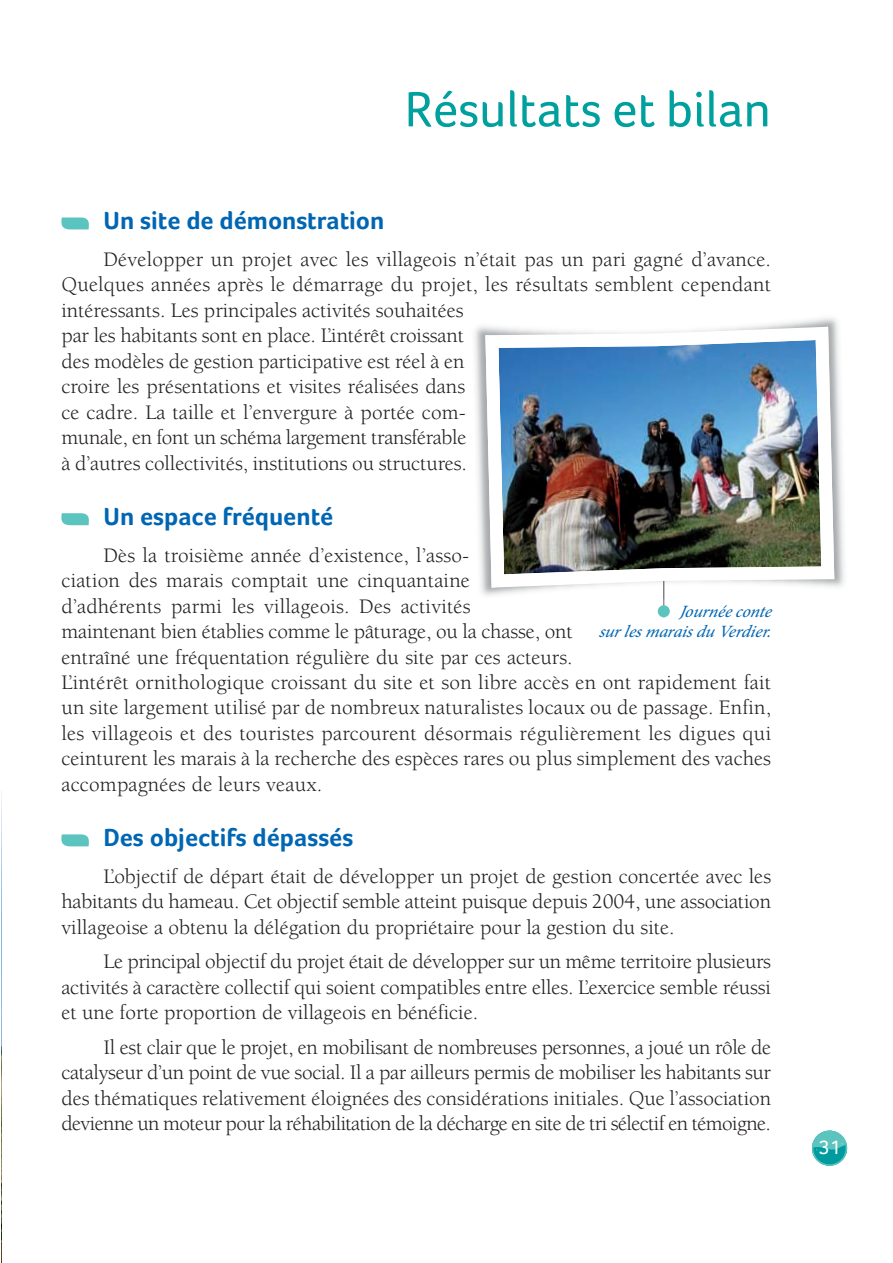
<style>
.page{position:relative;width:893px;height:1263px;background:#fff}
.page>*{position:absolute;margin:0;border:0;box-sizing:border-box;transform-origin:0 0}
.t1{font:50.85px "Foco";color:#00a09e}
.t2{font:700 25.5px "Foco";color:#0066b3}
.t3{font:21.15px/25.5px "Berkeley";color:#231f20;text-align:justify}
.t4{font:20.1px "Foco";color:#fff}
.t5{font:italic 16.95px/20.4px "Adobe Hebrew";letter-spacing:-.015em;color:#0066b3;text-align:right}
</style>
<div class="page">
<svg style="left:812px;top:1131px;width:35px;height:35px"></svg>
<svg style="left:61px;top:217px;width:28px;height:12px"></svg>
<svg style="left:61px;top:513px;width:28px;height:12px"></svg>
<svg style="left:61px;top:834px;width:28px;height:12px"></svg>
<hr style="left:663px;top:549px;width:1px;height:68px;background:#6d6e70">
<div style="left:658px;top:605px;width:12px;height:12px;background:#5bc4be;border-radius:50%"></div>
<img style="left:474px;top:317px;width:371px;height:287px">
<img style="left:485px;top:327px;width:349px;height:261px">
<h1 class="t1" style="left:405px;top:90px;width:368px">Résultats et bilan</h1>
<p class="t2" style="left:104px;top:211px;width:282px">Un site de démonstration</p>
<p class="t3" style="left:61px;top:248px;width:711px;text-align:left;text-indent:42px">Développer un projet avec les villageois n’était pas un pari gagné d’avance.<br>Quelques années après le démarrage du projet, les résultats semblent cependant intéressants. Les principales activités souhaitées<br>par les habitants sont en place. L’intérêt croissant<br>des modèles de gestion participative est réel à en<br>croire les présentations et visites réalisées dans<br>ce cadre. La taille et l’envergure à portée com-<br>munale, en font un schéma largement transférable<br>à d’autres collectivités, institutions ou structures.</p>
<p class="t2" style="left:104px;top:507px;width:231px">Un espace fréquenté</p>
<p class="t3" style="left:61px;top:544px;width:711px;text-align:left;text-indent:42px">Dès la troisième année d’existence, l’asso-<br>ciation des marais comptait une cinquantaine<br>d’adhérents parmi les villageois. Des activités<br>maintenant bien établies comme le pâturage, ou la chasse, ont<br>entraîné une fréquentation régulière du site par ces acteurs.<br>L’intérêt ornithologique croissant du site et son libre accès en ont rapidement fait un site largement utilisé par de nombreux naturalistes locaux ou de passage. Enfin, les villageois et des touristes parcourent désormais régulièrement les digues qui ceinturent les marais à la recherche des espèces rares ou plus simplement des vaches accompagnées de leurs veaux.</p>
<p class="t2" style="left:104px;top:828px;width:251px">Des objectifs dépassés</p>
<p class="t3" style="left:61px;top:865px;width:711px;text-indent:42px">L’objectif de départ était de développer un projet de gestion concertée avec les habitants du hameau. Cet objectif semble atteint puisque depuis 2004, une association villageoise a obtenu la délégation du propriétaire pour la gestion du site.</p>
<p class="t3" style="left:61px;top:951px;width:711px;text-indent:42px">Le principal objectif du projet était de développer sur un même territoire plusieurs activités à caractère collectif qui soient compatibles entre elles. L’exercice semble réussi et une forte proportion de villageois en bénéficie.</p>
<p class="t3" style="left:61px;top:1036px;width:711px;text-indent:42px">Il est clair que le projet, en mobilisant de nombreuses personnes, a joué un rôle de catalyseur d’un point de vue social. Il a par ailleurs permis de mobiliser les habitants sur des thématiques relativement éloignées des considérations initiales. Que l’association devienne un moteur pour la réhabilitation de la décharge en site de tri sélectif en témoigne.</p>
<p class="t5" style="left:599px;top:603px;width:177px">Journée conte surlesmaraisdu Verdier.</p>
<p class="t4" style="left:819px;top:1139px;width:24px">31</p>
</div>
